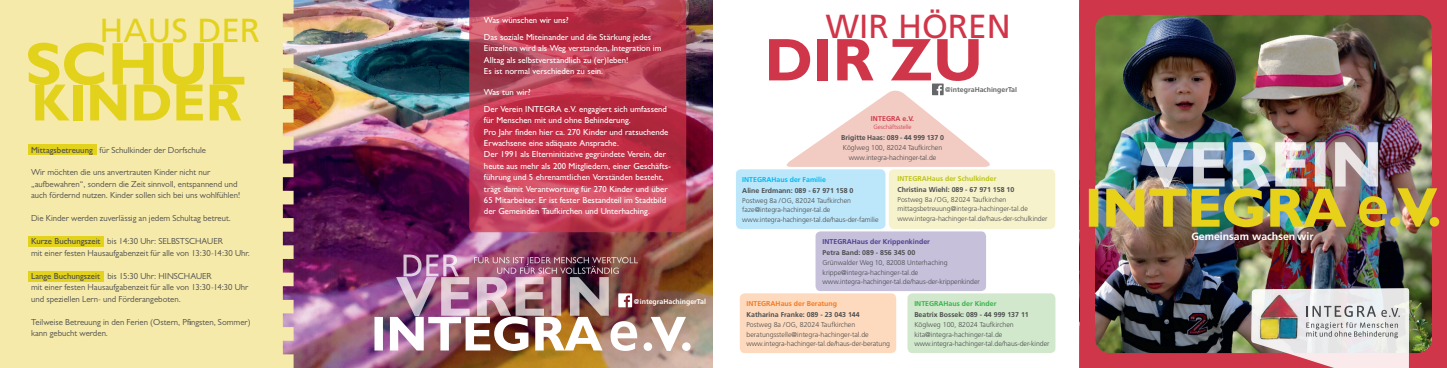
<style>
.page{position:relative;width:1447px;height:368px;background:#fff}
.page>*{position:absolute;margin:0;border:0;box-sizing:border-box;transform-origin:0 0}
.t1{font:700 60.38px "Gill Sans MT Pro";color:#d03649}
.t2{font:700 60.38px "Gill Sans MT Pro";color:#e3d21c}
.t3{font:700 52.5px "Gill Sans MT Pro";color:#e3d21c}
.t4{font:33.25px "Frutiger LT Std";color:#d03649}
.t5{font:33.25px "Frutiger LT Std";color:#e3d21c}
.t6{font:700 10.5px "Frutiger LT Std";color:#fff}
.t7{font:500 8.75px/11.4px "Gill Sans MT Pro";color:#fff}
.t8{font:8.75px/11.4px "Gill Sans MT Pro";color:#4b4c4d}
.t9{font:300 7px/9.6px "Frutiger LT Std";color:#4b4c4d}
.t10{font:700 7px "Frutiger LT Std";color:#4b4c4d}
.t11{font:700 7px "Frutiger LT Std";color:#4e3f8e}
.t12{font:700 7px "Frutiger LT Std";color:#bdc318}
.t13{font:700 7px "Frutiger LT Std";color:#f47921}
.t14{font:700 7px "Frutiger LT Std";color:#00baf1}
.t15{font:700 7px "Frutiger LT Std";color:#35b44a}
.t16{font:700 7px "Frutiger LT Std";color:#fff}
.t17{font:700 7px "Frutiger LT Std";letter-spacing:.01em;color:#d03649}
.t18{font:300 6.12px "Frutiger LT Std";letter-spacing:-.01em;color:#d03649}
.s1{font-weight:500}
</style>
<div class="page">
<img style="left:293px;top:0;width:419px;height:367px">
<svg style="left:469px;top:0;width:217px;height:232px;background:#be3a50"></svg>
<img style="left:1079px;top:0;width:367px;height:367px">
<div style="left:0;top:0;width:293px;height:367px;background:#f5eaaa"></div>
<div style="left:735px;top:169px;width:150px;height:59px;background:#bce6fa;border-radius:5px"></div>
<div style="left:888px;top:169px;width:167px;height:59px;background:#f6f2cb;border-radius:5px"></div>
<div style="left:815px;top:231px;width:170px;height:59px;background:#c6c0db;border-radius:5px"></div>
<div style="left:907px;top:293px;width:148px;height:59px;background:#d1e8cc;border-radius:5px"></div>
<div style="left:739px;top:293px;width:157px;height:59px;background:#fddabe;border-radius:5px"></div>
<div style="left:28px;top:144px;width:68px;height:11px;background:#e3d21c"></div>
<div style="left:28px;top:236px;width:75px;height:10px;background:#e3d21c"></div>
<div style="left:28px;top:270px;width:75px;height:11px;background:#e3d21c"></div>
<svg style="left:786px;top:83px;width:204px;height:83px"></svg>
<img style="left:374px;top:254px;width:316px;height:96px">
<img style="left:1088px;top:142px;width:348px;height:85px">
<svg style="left:1429px;top:216px;width:9px;height:10px"></svg>
<svg style="left:1389px;top:216px;width:10px;height:10px"></svg>
<svg style="left:1250px;top:287px;width:158px;height:80px;background:#d3c6c4"></svg>
<h3 class="t5" style="left:99px;top:11px;width:162px">HAUS DER</h3>
<h1 class="t2" style="left:25px;top:27px;width:221px">SCHUL</h1>
<h2 class="t3" style="left:31px;top:70px;width:211px">KINDER</h2>
<p class="t8" style="left:31px;top:144px;width:176px"><span class="s1">Mittagsbetreuung</span> für Schulkinder der Dorfschule</p>
<p class="t8" style="left:31px;top:166px;width:210px">Wir möchten die uns anvertrauten Kinder nicht nur „aufbewahren“, sondern die Zeit sinnvoll, entspannend und auch fördernd nutzen. Kinder sollen sich bei uns wohlfühlen!</p>
<p class="t8" style="left:31px;top:212px;width:201px">Die Kinder werden zuverlässig an jedem Schultag betreut.</p>
<p class="t8" style="left:31px;top:234px;width:220px;line-height:11.8px"><span class="s1">Kurze Buchungszeit</span> bis 14:30 Uhr: SELBSTSCHAUER<br>mit einer festen Hausaufgabenzeit für alle von 13:30-14:30 Uhr.</p>
<p class="t8" style="left:31px;top:269px;width:219px"><span class="s1">Lange Buchungszeit</span> bis 15:30 Uhr: HINSCHAUER<br>mit einer festen Hausaufgabenzeit für alle von 13:30-14:30 Uhr und speziellen Lern- und Förderangeboten.</p>
<p class="t8" style="left:31px;top:315px;width:221px">Teilweise Betreuung in den Ferien (Ostern, Pfingsten, Sommer) kann gebucht werden.</p>
<p class="t7" style="left:484px;top:12px;width:169px;line-height:16.6px">Was wünschen wir uns?<br>Das soziale Miteinander und die Stärkung jedes</p>
<p class="t7" style="left:484px;top:42px;width:179px">Einzelnen wird als Weg verstanden, Integration im<br>Alltag als selbstverständlich zu (er)leben!<br>Es ist normal verschieden zu sein.</p>
<p class="t7" style="left:484px;top:84px;width:184px;line-height:16.6px">Was tun wir?<br>Der Verein INTEGRA e.V. engagiert sich umfassend</p>
<p class="t7" style="left:484px;top:114px;width:188px">für Menschen mit und ohne Behinderung.<br>Pro Jahr finden hier ca. 270 Kinder und ratsuchende Erwachsene eine adäquate Ansprache.<br>Der 1991 als Elterninitiative gegründete Verein, der heute aus mehr als 200 Mitgliedern, einer Geschäfts&shy;führung und 5 ehrenamtlichen Vorständen besteht, trägt damit Verantwortung für 270 Kinder und über 65 Mitarbeiter. Er ist fester Bestandteil im Stadtbild der Gemeinden Taufkirchen und Unterhaching.</p>
<p class="t16" style="left:633px;top:296px;width:74px">@integraHachingerTal</p>
<h3 class="t4" style="left:825px;top:7px;width:186px">WIR HÖREN</h3>
<h1 class="t1" style="left:764px;top:22px;width:220px">DIR ZU</h1>
<p class="t10" style="left:945px;top:86px;width:73px">@integraHachingerTal</p>
<p class="t17" style="left:870px;top:114px;width:45px">INTEGRA e.V.</p>
<p class="t18" style="left:873px;top:123px;width:39px">Geschäftsstelle</p>
<p class="t10" style="left:841px;top:134px;width:104px">Brigitte Haas: 089 - 44 999 137 0</p>
<p class="t9" style="left:842px;top:143px;width:101px;text-align:center">Köglweg 100, 82024 Taufkirchen www.integra-hachinger-tal.de</p>
<p class="t12" style="left:897px;top:174px;width:100px">INTEGRAHaus der Schulkinder</p>
<p class="t10" style="left:897px;top:185px;width:118px">Christina Wiehl: 089 - 67 971 158 10</p>
<p class="t9" style="left:897px;top:194px;width:151px">Postweg 8a / OG, 82024 Taufkirchen mittagsbetreuung@integra-hachinger-tal.de www.integra-hachinger-tal.de/haus-der-schulkinder</p>
<p class="t11" style="left:822px;top:237px;width:109px">INTEGRAHaus der Krippenkinder</p>
<p class="t10" style="left:822px;top:248px;width:94px">Petra Band: 089 - 856 345 00</p>
<p class="t9" style="left:822px;top:257px;width:159px">Grünwalder Weg 10, 82008 Unterhaching krippe@integra-hachinger-tal.de www.integra-hachinger-tal.de/haus-der-krippenkinder</p>
<p class="t15" style="left:914px;top:299px;width:84px">INTEGRAHaus der Kinder</p>
<p class="t10" style="left:914px;top:310px;width:116px">Beatrix Bossek: 089 - 44 999 137 11</p>
<p class="t9" style="left:914px;top:319px;width:137px">Köglweg 100, 82024 Taufkirchen kita@integra-hachinger-tal.de www.integra-hachinger-tal.de/haus-der-kinder</p>
<p class="t14" style="left:742px;top:175px;width:85px">INTEGRAHaus der Familie</p>
<p class="t10" style="left:742px;top:186px;width:113px">Aline Erdmann: 089 - 67 971 158 0</p>
<p class="t9" style="left:742px;top:195px;width:138px">Postweg 8a / OG, 82024 Taufkirchen faze@integra-hachinger-tal.de www.integra-hachinger-tal.de/haus-der-familie</p>
<p class="t13" style="left:746px;top:299px;width:92px">INTEGRAHaus der Beratung</p>
<p class="t10" style="left:746px;top:310px;width:115px">Katharina Franke: 089 - 23 043 144</p>
<p class="t9" style="left:746px;top:319px;width:145px">Postweg 8a / OG, 82024 Taufkirchen beratungsstelle@integra-hachinger-tal.de www.integra-hachinger-tal.de/haus-der-beratung</p>
<h3 class="t6" style="left:1191px;top:230px;width:124px">Gemeinsam wachsen wir</h3>
</div>
